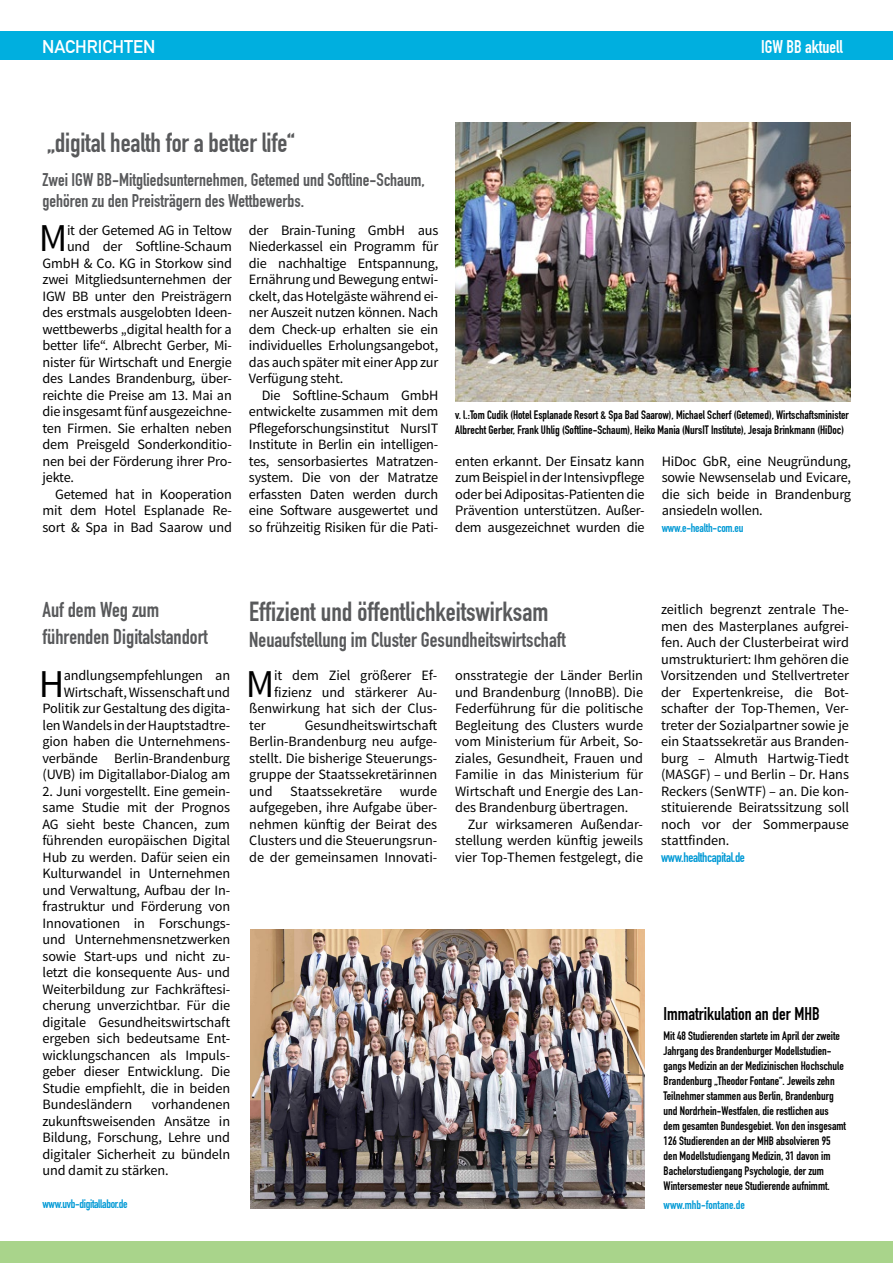
<style>
.page{position:relative;width:893px;height:1263px;background:#fff}
.page>*{position:absolute;margin:0;border:0;box-sizing:border-box;transform-origin:0 0}
.t1{font:39.45px "Source Sans Pro";color:#000}
.t2{font:27px "DIN Engschrift";color:#58595b}
.t3{font:21px/27px "DIN Engschrift";color:#58595b}
.t4{font:18px/21px "DIN Engschrift";color:#58595b}
.t5{font:18px "DIN Engschrift";color:#000}
.t6{font:18px "DIN Engschrift";color:#fff}
.t7{font:18px "DIN Mittelschrift";color:#fff}
.t8{font:14.25px/16.5px "Source Sans Pro";letter-spacing:-.015em;color:#000;text-align:justify}
.t9{font:13.5px "DIN Engschrift";letter-spacing:-.025em;color:#0099d5}
.t10{font:12px/15px "DIN Engschrift";color:#000}
.t11{font:12px "DIN Engschrift";letter-spacing:-.015em;color:#0099d5}
</style>
<div class="page">
<div style="left:0;top:1241px;width:892px;height:22px;background:#a9d48b"></div>
<div style="left:0;top:32px;width:892px;height:28px;background:#00afdf"></div>
<img style="left:456px;top:122px;width:395px;height:280px">
<img style="left:250px;top:930px;width:394px;height:279px">
<p class="t7" style="left:42px;top:39px;width:115px">NACHRICHTEN</p>
<p class="t6" style="left:761px;top:39px;width:83px">IGW BB aktuell</p>
<h2 class="t2" style="left:47px;top:131px;width:249px">„digital health for a better life“</h2>
<p class="t4" style="left:43px;top:170px;width:384px">Zwei IGW BB-Mitgliedsunternehmen, Getemed und Softline-Schaum, gehören zu den Preisträgern des Wettbewerbs.</p>
<h1 class="t1" style="left:39px;top:213px;width:30px">M</h1>
<p class="t8" style="left:67px;top:222px;width:166px">it der Getemed AG in Teltow</p>
<p class="t8" style="left:249px;top:222px;width:191px">der Brain-Tuning GmbH aus Niederkassel ein Programm für die nachhaltige Entspannung, Ernährung und Bewegung entwi&shy;ckelt, das Hotelgäste während ei&shy;ner Auszeit nutzen können. Nach dem Check-up erhalten sie ein individuelles Erholungsangebot, das auch später mit einer App zur Verfügung steht.</p>
<p class="t8" style="left:249px;top:387px;width:191px;text-indent:13px">Die Softline-Schaum GmbH entwickelte zusammen mit dem Pflegeforschungsinstitut NursIT Institute in Berlin ein intelligen&shy;tes, sensorbasiertes Matratzen&shy;system. Die von der Matratze erfassten Daten werden durch eine Software ausgewertet und so frühzeitig Risiken für die Pati-</p>
<p class="t8" style="left:67px;top:238px;width:166px">und der Softline-Schaum</p>
<p class="t8" style="left:43px;top:255px;width:191px">GmbH &amp; Co. KG in Storkow sind</p>
<p class="t8" style="left:43px;top:271px;width:191px">zwei Mitgliedsunternehmen der</p>
<p class="t8" style="left:43px;top:288px;width:191px">IGW BB unter den Preisträgern</p>
<p class="t8" style="left:43px;top:304px;width:191px">des erstmals ausgelobten Ideen-</p>
<p class="t8" style="left:43px;top:321px;width:191px">wettbewerbs „digital health for a</p>
<p class="t8" style="left:43px;top:337px;width:191px">better life“. Albrecht Gerber, Mi-</p>
<p class="t8" style="left:43px;top:354px;width:191px">nister für Wirtschaft und Energie</p>
<p class="t8" style="left:43px;top:370px;width:191px">des Landes Brandenburg, über-</p>
<p class="t8" style="left:43px;top:387px;width:191px">reichte die Preise am 13. Mai an</p>
<p class="t8" style="left:43px;top:403px;width:191px">die insgesamt fünf ausgezeichne-</p>
<p class="t8" style="left:43px;top:420px;width:191px">ten Firmen. Sie erhalten neben</p>
<p class="t8" style="left:43px;top:436px;width:191px">dem Preisgeld Sonderkonditio-</p>
<p class="t8" style="left:43px;top:453px;width:191px">nen bei der Förderung ihrer Pro-</p>
<p class="t8" style="left:43px;top:469px;width:33px">jekte.</p>
<p class="t8" style="left:55px;top:486px;width:178px">Getemed hat in Kooperation</p>
<p class="t8" style="left:43px;top:502px;width:191px">mit dem Hotel Esplanade Re-</p>
<p class="t8" style="left:43px;top:519px;width:191px">sort &amp; Spa in Bad Saarow und</p>
<p class="t10" style="left:455px;top:409px;width:395px">v. l.:Tom Cudik (Hotel Esplanade Resort &amp; Spa Bad Saarow), Michael Scherf (Getemed), Wirtschaftsminister<br>Albrecht Gerber, Frank Uhlig (Softline-Schaum), Heiko Mania (NursIT Institute), Jesaja Brinkmann (HiDoc)</p>
<p class="t8" style="left:455px;top:453px;width:191px">enten erkannt. Der Einsatz kann zum Beispiel in der Intensivpflege oder bei Adipositas-Patienten die Prävention unterstützen. Außer&shy;dem ausgezeichnet wurden die</p>
<p class="t8" style="left:662px;top:453px;width:191px">HiDoc GbR, eine Neugründung, sowie Newsenselab und Evicare, die sich beide in Brandenburg ansiedeln wollen.</p>
<p class="t11" style="left:662px;top:522px;width:83px">www.e-health-com.eu</p>
<h3 class="t3" style="left:43px;top:598px;width:167px">Auf dem Weg zum führenden Digitalstandort</h3>
<h1 class="t1" style="left:39px;top:659px;width:27px">H</h1>
<p class="t8" style="left:43px;top:667px;width:189px;text-align:right">andlungsempfehlungen an<br>Wirtschaft, Wissenschaft und<br>Politik zur Gestaltung des digita&shy;len Wandels in der Hauptstadtre&shy;gion haben die Unternehmens&shy;verbände Berlin-Brandenburg (UVB) im Digitallabor-Dialog am</p>
<p class="t8" style="left:43px;top:783px;width:189px">2. Juni vorgestellt. Eine gemein&shy;same Studie mit der Prognos AG sieht beste Chancen, zum führenden europäischen Digital Hub zu werden. Dafür seien ein Kulturwandel in Unternehmen und Verwaltung, Aufbau der In&shy;frastruktur und Förderung von Innovationen in Forschungs&shy;und Unternehmensnetzwerken sowie Start-ups und nicht zu&shy;letzt die konsequente Aus- und Weiterbildung zur Fachkräftesi&shy;cherung unverzichtbar. Für die digitale Gesundheitswirtschaft ergeben sich bedeutsame Ent&shy;wicklungschancen als Impuls&shy;geber dieser Entwicklung. Die Studie empfiehlt, die in beiden Bundesländern</p>
<p class="t8" style="left:43px;top:1096px;width:189px;text-indent:109px">vorhandenen zukunftsweisenden Ansätze in Bildung, Forschung, Lehre und digitaler Sicherheit zu bündeln und damit zu stärken.</p>
<p class="t11" style="left:43px;top:1199px;width:87px">www.uvb-digitallabor.de</p>
<h2 class="t2" style="left:249px;top:600px;width:301px">Effizient und öffentlichkeitswirksam</h2>
<h3 class="t3" style="left:249px;top:627px;width:318px">Neuaufstellung im Cluster Gesundheitswirtschaft</h3>
<h1 class="t1" style="left:246px;top:659px;width:30px">M</h1>
<p class="t8" style="left:274px;top:667px;width:164px">it dem Ziel größerer Ef-</p>
<p class="t8" style="left:274px;top:684px;width:164px">fizienz und stärkerer Au-</p>
<p class="t8" style="left:249px;top:700px;width:189px">ßenwirkung hat sich der Clus-</p>
<p class="t8" style="left:249px;top:717px;width:18px">ter</p>
<p class="t8" style="left:249px;top:717px;width:189px;text-indent:55px">Gesundheitswirtschaft Berlin-Brandenburg neu aufge&shy;stellt. Die bisherige Steuerungs&shy;gruppe der Staatssekretärinnen und Staatssekretäre wurde aufgegeben, ihre Aufgabe über&shy;nehmen künftig der Beirat des Clusters und die Steuerungsrun&shy;de der gemeinsamen Innovati-</p>
<p class="t8" style="left:455px;top:667px;width:189px">onsstrategie der Länder Berlin und Brandenburg (InnoBB). Die Federführung für die politische Begleitung des Clusters wurde vom Ministerium für Arbeit, So&shy;ziales, Gesundheit, Frauen und Familie in das Ministerium für Wirtschaft und Energie des Lan&shy;des Brandenburg übertragen.</p>
<p class="t8" style="left:455px;top:816px;width:189px;text-indent:13px">Zur wirksameren Außendar&shy;stellung werden künftig jeweils vier Top-Themen festgelegt, die</p>
<p class="t8" style="left:661px;top:601px;width:189px">zeitlich begrenzt zentrale The&shy;men des Masterplanes aufgrei&shy;fen. Auch der Clusterbeirat wird umstrukturiert: Ihm gehören die Vorsitzenden und Stellvertreter der Expertenkreise, die Bot&shy;schafter der Top-Themen, Ver&shy;treter der Sozialpartner sowie je ein Staatssekretär aus Branden&shy;burg – Almuth Hartwig-Tiedt (MASGF) – und Berlin – Dr. Hans Reckers (SenWTF) – an. Die kon&shy;stituierende Beiratssitzung soll noch vor der Sommerpause stattfinden.</p>
<p class="t9" style="left:661px;top:851px;width:85px">www.healthcapital.de</p>
<p class="t5" style="left:664px;top:1006px;width:158px">Immatrikulation an der MHB</p>
<p class="t10" style="left:664px;top:1029px;width:184px">Mit 48 Studierenden startete im April der zweite Jahrgang des Brandenburger Modellstudien&shy;gangs Medizin an der Medizinischen Hochschule Brandenburg „Theodor Fontane“. Jeweils zehn Teilnehmer stammen aus Berlin, Brandenburg und Nordrhein-Westfalen, die restlichen aus dem gesamten Bundesgebiet. Von den insgesamt 126 Studierenden an der MHB absolvieren 95 den Modellstudiengang Medizin, 31 davon im Bachelorstudiengang Psychologie, der zum Wintersemester neue Studierende aufnimmt.</p>
<p class="t11" style="left:664px;top:1199px;width:83px">www.mhb-fontane.de</p>
</div>
